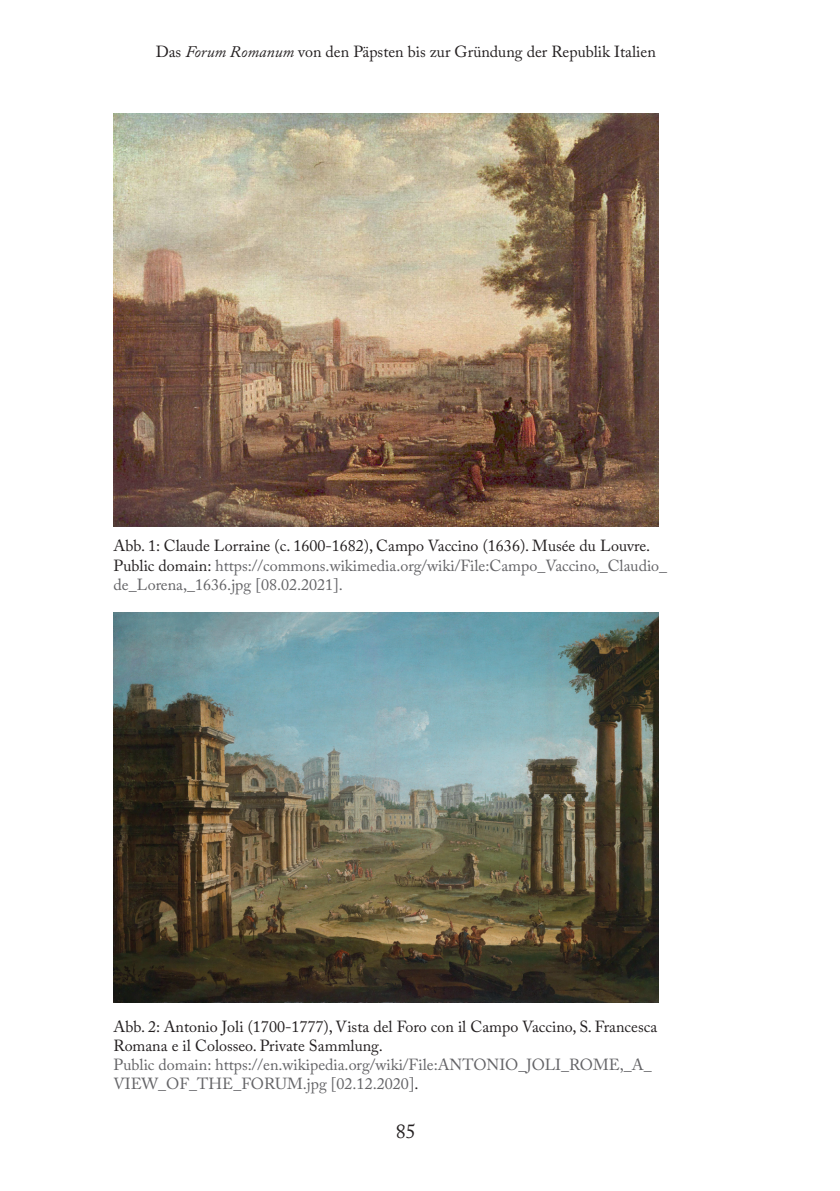
<style>
.page{position:relative;width:840px;height:1191px;background:#fff}
.page>*{position:absolute;margin:0;border:0;box-sizing:border-box;transform-origin:0 0}
.t1{font:20px "Adobe Caslon Pro";color:#231f20}
.t2{font:16px/19.2px "Adobe Caslon Pro";color:#636366}
.t3{font:16px/19.2px "Adobe Caslon Pro";color:#231f20}
.s1{font-style:italic}
.s2{color:#231f20}
</style>
<div class="page">
<img style="left:113px;top:113px;width:545px;height:414px">
<img style="left:113px;top:612px;width:545px;height:390px">
<p class="t3" style="left:156px;top:42px;width:501px">Das <span class="s1">Forum Romanum</span> von den Päpsten bis zur Gründung der Republik Italien</p>
<p class="t2" style="left:113px;top:536px;width:555px"><span class="s2">Abb. 1: Claude Lorraine (c. 1600-1682), Campo Vaccino (1636). Musée du Louvre.<br>Public domain:</span> https://commons.wikimedia.org/wiki/File:Campo_Vaccino,_Claudio_ de_Lorena,_1636.jpg [08.02.2021].</p>
<p class="t3" style="left:113px;top:1016px;width:545px">Abb. 2: Antonio Joli (1700-1777), Vista del Foro con il Campo Vaccino, S. Francesca<br>Romana e il Colosseo. Private Sammlung.</p>
<p class="t2" style="left:113px;top:1054px;width:539px">Public domain: https://en.wikipedia.org/wiki/File:ANTONIO_JOLI_ROME,_A_<br>VIEW_OF_THE_FORUM.jpg [02.12.2020]<span class="s2">.</span></p>
<p class="t1" style="left:395px;top:1119px;width:21px">85</p>
</div>
